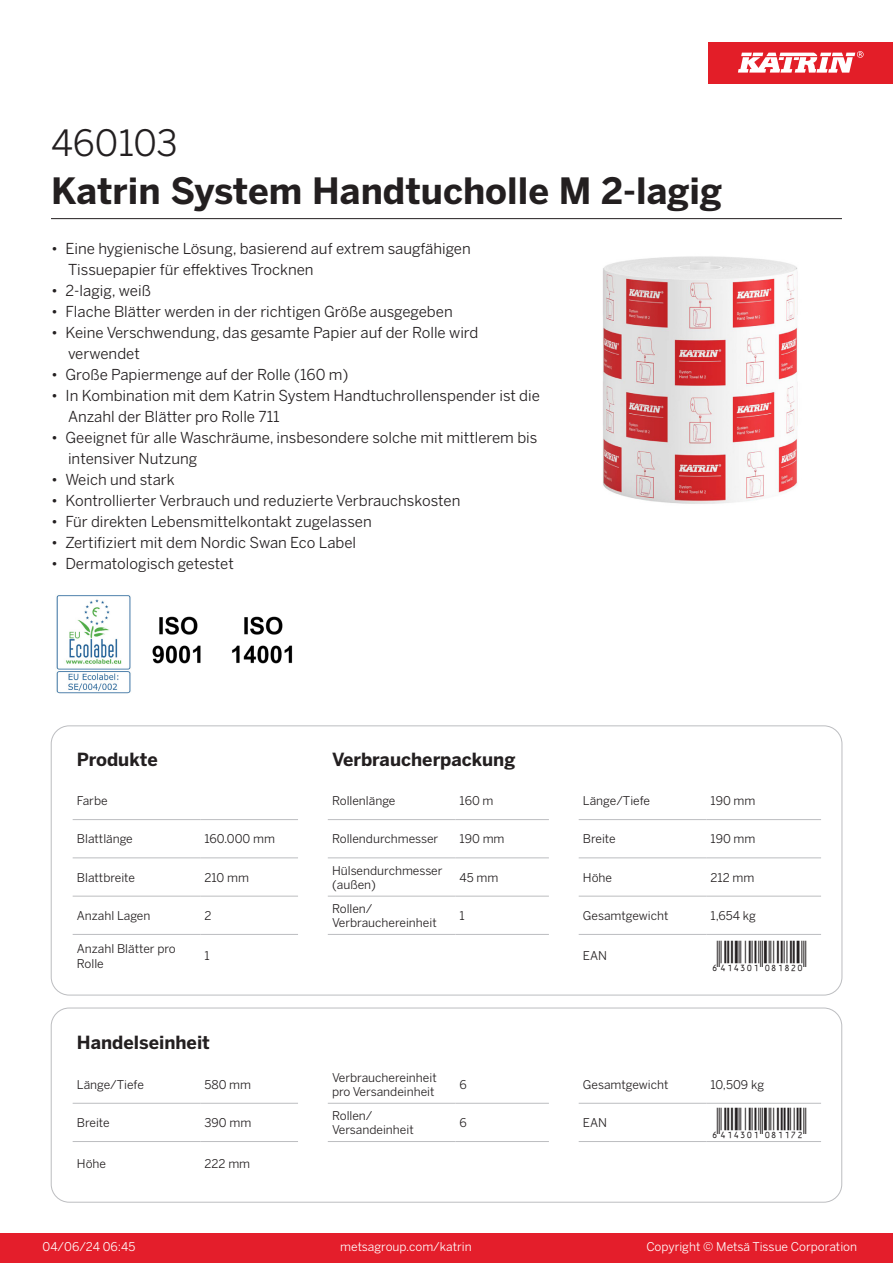
<style>
.page{position:relative;width:893px;height:1263px;background:#fff}
.page>*{position:absolute;margin:0;border:0;box-sizing:border-box;transform-origin:0 0}
.Product_Name{font:700 36px "Benton Sans";color:#231f20}
.External_material_co{font:36px "Benton Sans";color:#231f20}
.T_EAN{font:30px "Viisas EAN Matala";color:#231f20}
.T_TableHeader{font:700 18px "Benton Sans";color:#231f20}
.MarketingBullets{font:15px/21px "Benton Sans";color:#231f20}
.T_TableBody{font:12px/14.4px "Benton Sans";color:#231f20}
.t1{font:12px "Benton Sans";color:#fff}
</style>
<div class="page">
<div style="left:0;top:1233px;width:893px;height:30px;background:#e41e2b"></div>
<div style="left:708px;top:43px;width:185px;height:41px;background:#e31e28"></div>
<svg style="left:738px;top:51px;width:126px;height:22px"></svg>
<hr style="left:73px;top:819px;width:127px;height:1px;background:#bcbdc0">
<hr style="left:200px;top:819px;width:98px;height:1px;background:#bcbdc0">
<hr style="left:328px;top:819px;width:127px;height:1px;background:#bcbdc0">
<hr style="left:455px;top:819px;width:94px;height:1px;background:#bcbdc0">
<hr style="left:579px;top:819px;width:127px;height:1px;background:#bcbdc0">
<hr style="left:706px;top:819px;width:115px;height:1px;background:#bcbdc0">
<hr style="left:73px;top:858px;width:127px;height:1px;background:#bcbdc0">
<hr style="left:200px;top:858px;width:98px;height:1px;background:#bcbdc0">
<hr style="left:328px;top:858px;width:127px;height:1px;background:#bcbdc0">
<hr style="left:455px;top:858px;width:94px;height:1px;background:#bcbdc0">
<hr style="left:579px;top:858px;width:127px;height:1px;background:#bcbdc0">
<hr style="left:706px;top:858px;width:115px;height:1px;background:#bcbdc0">
<hr style="left:73px;top:896px;width:127px;height:1px;background:#bcbdc0">
<hr style="left:200px;top:896px;width:98px;height:1px;background:#bcbdc0">
<hr style="left:328px;top:896px;width:127px;height:1px;background:#bcbdc0">
<hr style="left:455px;top:896px;width:94px;height:1px;background:#bcbdc0">
<hr style="left:579px;top:896px;width:127px;height:1px;background:#bcbdc0">
<hr style="left:706px;top:896px;width:115px;height:1px;background:#bcbdc0">
<hr style="left:73px;top:934px;width:127px;height:1px;background:#bcbdc0">
<hr style="left:200px;top:934px;width:98px;height:1px;background:#bcbdc0">
<hr style="left:328px;top:934px;width:127px;height:1px;background:#bcbdc0">
<hr style="left:455px;top:934px;width:94px;height:1px;background:#bcbdc0">
<hr style="left:579px;top:934px;width:127px;height:1px;background:#bcbdc0">
<hr style="left:706px;top:934px;width:115px;height:1px;background:#bcbdc0">
<hr style="left:73px;top:1103px;width:127px;height:1px;background:#bcbdc0">
<hr style="left:200px;top:1103px;width:98px;height:1px;background:#bcbdc0">
<hr style="left:328px;top:1103px;width:127px;height:1px;background:#bcbdc0">
<hr style="left:455px;top:1103px;width:94px;height:1px;background:#bcbdc0">
<hr style="left:579px;top:1103px;width:127px;height:1px;background:#bcbdc0">
<hr style="left:706px;top:1103px;width:115px;height:1px;background:#bcbdc0">
<hr style="left:73px;top:1141px;width:127px;height:1px;background:#bcbdc0">
<hr style="left:200px;top:1141px;width:98px;height:1px;background:#bcbdc0">
<hr style="left:328px;top:1141px;width:127px;height:1px;background:#bcbdc0">
<hr style="left:455px;top:1141px;width:94px;height:1px;background:#bcbdc0">
<hr style="left:579px;top:1141px;width:127px;height:1px;background:#bcbdc0">
<hr style="left:706px;top:1141px;width:115px;height:1px;background:#bcbdc0">
<div style="left:51px;top:1008px;width:791px;height:194px;border:1px solid #bcbdc0;border-radius:18px"></div>
<img style="left:602px;top:256px;width:196px;height:248px">
<img style="left:56px;top:595px;width:75px;height:98px">
<img style="left:152px;top:616px;width:49px;height:48px">
<img style="left:232px;top:616px;width:61px;height:48px">
<hr style="left:51px;top:218px;width:791px;height:1px;background:#231f20">
<p class="External_material_co" style="left:51px;top:121px;width:128px">460103</p>
<p class="Product_Name" style="left:51px;top:168px;width:673px">Katrin System Handtucholle M 2-lagig</p>
<p class="MarketingBullets" style="left:68px;top:238px;width:404px;text-indent:-17px">• Eine hygienische Lösung, basierend auf extrem saugfähigen<br>Tissuepapier für effektives Trocknen</p>
<p class="MarketingBullets" style="left:51px;top:280px;width:101px">• 2-lagig, weiß</p>
<p class="MarketingBullets" style="left:51px;top:301px;width:403px">• Flache Blätter werden in der richtigen Größe ausgegeben</p>
<p class="MarketingBullets" style="left:68px;top:322px;width:412px;text-indent:-17px">• Keine Verschwendung, das gesamte Papier auf der Rolle wird verwendet</p>
<p class="MarketingBullets" style="left:51px;top:364px;width:299px">• Große Papiermenge auf der Rolle (160 m)</p>
<p class="MarketingBullets" style="left:68px;top:385px;width:473px;text-indent:-17px">• In Kombination mit dem Katrin System Handtuchrollenspender ist die<br>Anzahl der Blätter pro Rolle 711</p>
<p class="MarketingBullets" style="left:68px;top:427px;width:471px;text-indent:-17px">• Geeignet für alle Waschräume, insbesondere solche mit mittlerem bis intensiver Nutzung</p>
<p class="MarketingBullets" style="left:51px;top:469px;width:125px">• Weich und stark</p>
<p class="MarketingBullets" style="left:51px;top:490px;width:411px">• Kontrollierter Verbrauch und reduzierte Verbrauchskosten</p>
<p class="MarketingBullets" style="left:51px;top:511px;width:322px">• Für direkten Lebensmittelkontakt zugelassen</p>
<p class="MarketingBullets" style="left:51px;top:532px;width:307px">• Zertifiziert mit dem Nordic Swan Eco Label</p>
<p class="MarketingBullets" style="left:51px;top:553px;width:184px">• Dermatologisch getestet</p>
<p class="T_TableHeader" style="left:77px;top:748px;width:82px">Produkte</p>
<p class="T_TableHeader" style="left:332px;top:748px;width:185px">Verbraucherpackung</p>
<p class="T_TableBody" style="left:77px;top:794px;width:32px">Farbe</p>
<p class="T_TableBody" style="left:332px;top:794px;width:65px">Rollenlänge</p>
<p class="T_TableBody" style="left:460px;top:794px;width:35px">160 m</p>
<p class="T_TableBody" style="left:583px;top:794px;width:68px">Länge/Tiefe</p>
<p class="T_TableBody" style="left:710px;top:794px;width:46px">190 mm</p>
<p class="T_TableBody" style="left:77px;top:832px;width:57px">Blattlänge</p>
<p class="T_TableBody" style="left:204px;top:832px;width:72px">160.000 mm</p>
<p class="T_TableBody" style="left:332px;top:832px;width:108px">Rollendurchmesser</p>
<p class="T_TableBody" style="left:460px;top:832px;width:46px">190 mm</p>
<p class="T_TableBody" style="left:583px;top:832px;width:34px">Breite</p>
<p class="T_TableBody" style="left:710px;top:832px;width:46px">190 mm</p>
<p class="T_TableBody" style="left:77px;top:870px;width:60px">Blattbreite</p>
<p class="T_TableBody" style="left:204px;top:870px;width:46px">210 mm</p>
<p class="T_TableBody" style="left:332px;top:863px;width:112px">Hülsendurchmesser (außen)</p>
<p class="T_TableBody" style="left:460px;top:870px;width:40px">45 mm</p>
<p class="T_TableBody" style="left:583px;top:870px;width:31px">Höhe</p>
<p class="T_TableBody" style="left:710px;top:870px;width:45px">212 mm</p>
<p class="T_TableBody" style="left:77px;top:908px;width:75px">Anzahl Lagen</p>
<p class="T_TableBody" style="left:204px;top:908px;width:9px">2</p>
<p class="T_TableBody" style="left:332px;top:901px;width:42px">Rollen/</p>
<p class="T_TableBody" style="left:332px;top:916px;width:106px">Verbrauchereinheit</p>
<p class="T_TableBody" style="left:460px;top:908px;width:7px">1</p>
<p class="T_TableBody" style="left:583px;top:908px;width:87px">Gesamtgewicht</p>
<p class="T_TableBody" style="left:710px;top:908px;width:47px">1,654 kg</p>
<p class="T_TableBody" style="left:77px;top:942px;width:100px">Anzahl Blätter pro<br>Rolle</p>
<p class="T_TableBody" style="left:204px;top:949px;width:7px">1</p>
<p class="T_TableBody" style="left:583px;top:949px;width:26px">EAN</p>
<p class="T_EAN" style="left:710px;top:940px;width:97px">*6414301081820*</p>
<p class="T_TableHeader" style="left:77px;top:1031px;width:135px">Handelseinheit</p>
<p class="T_TableBody" style="left:77px;top:1077px;width:68px">Länge/Tiefe</p>
<p class="T_TableBody" style="left:204px;top:1077px;width:48px">580 mm</p>
<p class="T_TableBody" style="left:332px;top:1070px;width:106px">Verbrauchereinheit pro Versandeinheit</p>
<p class="T_TableBody" style="left:460px;top:1077px;width:9px">6</p>
<p class="T_TableBody" style="left:583px;top:1077px;width:87px">Gesamtgewicht</p>
<p class="T_TableBody" style="left:710px;top:1077px;width:55px">10,509 kg</p>
<p class="T_TableBody" style="left:77px;top:1115px;width:34px">Breite</p>
<p class="T_TableBody" style="left:204px;top:1115px;width:48px">390 mm</p>
<p class="T_TableBody" style="left:332px;top:1108px;width:83px">Rollen/<br>Versandeinheit</p>
<p class="T_TableBody" style="left:460px;top:1115px;width:9px">6</p>
<p class="T_TableBody" style="left:583px;top:1115px;width:26px">EAN</p>
<p class="T_EAN" style="left:710px;top:1107px;width:97px">*6414301081172*</p>
<p class="T_TableBody" style="left:77px;top:1156px;width:31px">Höhe</p>
<p class="T_TableBody" style="left:204px;top:1156px;width:47px">222 mm</p>
<p class="t1" style="left:43px;top:1239px;width:94px">04/06/24 06:45</p>
<p class="t1" style="left:340px;top:1239px;width:133px">metsagroup.com/katrin</p>
<p class="t1" style="left:646px;top:1239px;width:212px">Copyright © Metsä Tissue Corporation</p>
</div>
